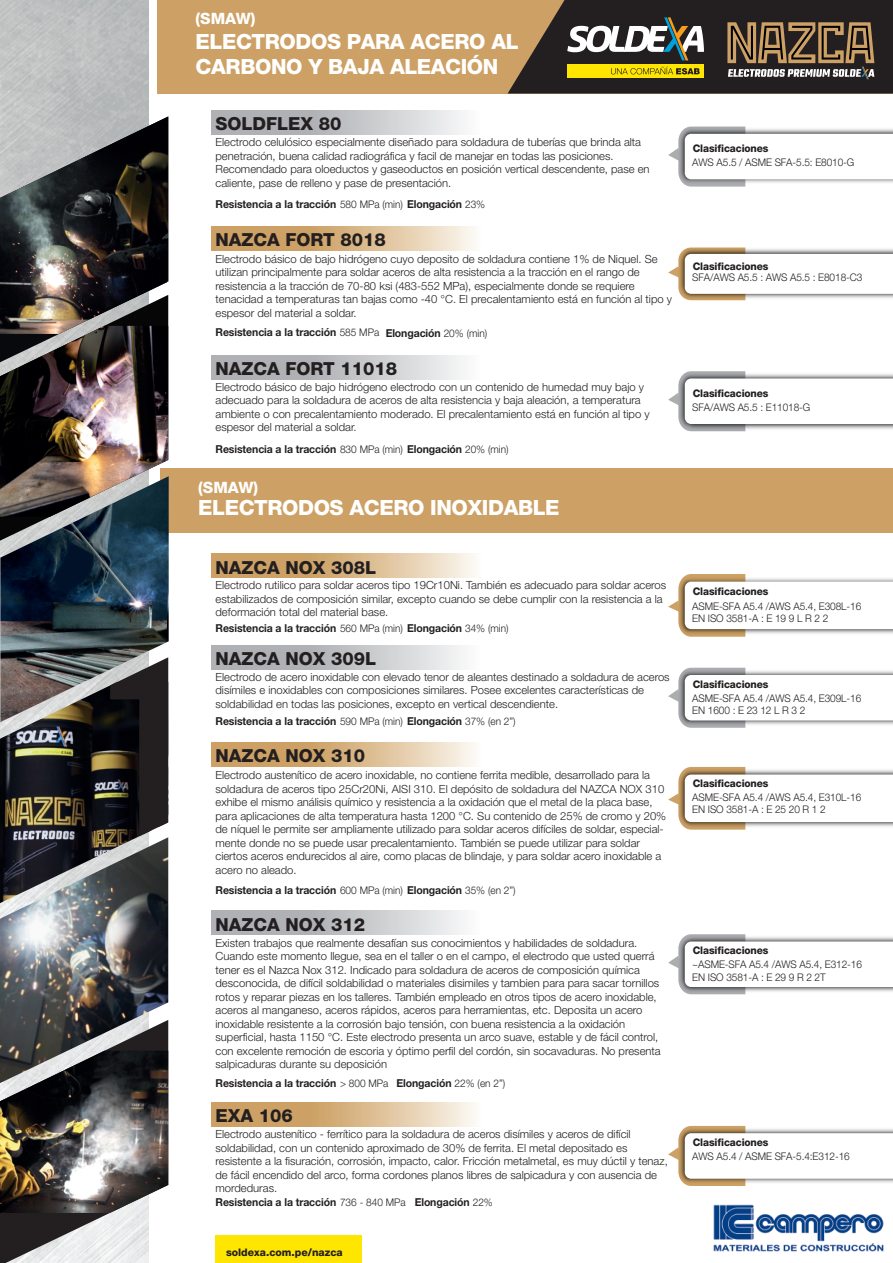
<style>
.page{position:relative;width:893px;height:1263px;background:#fff}
.page>*{position:absolute;margin:0;border:0;box-sizing:border-box;transform-origin:0 0}
.t1{font:800 21px/25.2px "Helvetica Neue LT Pro";letter-spacing:-.02em;color:#fff}
.t2{font:800 18px "Helvetica Neue LT Pro";color:#231f20}
.t3{font:800 15.6px "Helvetica Neue LT Pro";color:#fff}
.t4{font:300 11.25px/13.5px "Helvetica Neue LT Pro";color:#231f20}
.t5{font:700 10.95px "Helvetica Neue LT Pro";letter-spacing:-.01em;color:#231f20;scale:.96 1}
.t6{font:300 10.5px/12.1px "Helvetica Neue LT Pro";letter-spacing:-.01em;color:#231f20;scale:.96 1}
.t7{font:800 10.5px "Helvetica Neue LT Pro";letter-spacing:-.01em;color:#231f20;scale:.96 1}
.t8{font:800 10.5px "Helvetica Neue LT Pro";letter-spacing:-.01em;color:#231f20}
.s1{font-weight:300;font-size:10.5px}
</style>
<div class="page">
<img style="left:688px;top:247px;width:58px;height:54px">
<svg style="left:668px;top:248px;width:225px;height:52px"></svg>
<svg style="left:668px;top:574px;width:225px;height:63px"></svg>
<svg style="left:668px;top:767px;width:225px;height:63px"></svg>
<svg style="left:668px;top:371px;width:225px;height:60px"></svg>
<svg style="left:668px;top:668px;width:225px;height:60px"></svg>
<svg style="left:668px;top:934px;width:225px;height:60px"></svg>
<svg style="left:211px;top:226px;width:263px;height:24px"></svg>
<svg style="left:211px;top:553px;width:263px;height:24px"></svg>
<svg style="left:211px;top:743px;width:263px;height:24px"></svg>
<svg style="left:211px;top:355px;width:252px;height:24px"></svg>
<svg style="left:211px;top:645px;width:252px;height:24px"></svg>
<svg style="left:211px;top:910px;width:252px;height:24px"></svg>
<div style="left:157px;top:0;width:736px;height:94px;background:#cda165"></div>
<img style="left:0;top:0;width:149px;height:116px">
<svg style="left:508px;top:0;width:385px;height:94px"></svg>
<div style="left:160px;top:468px;width:733px;height:65px;background:#cda165"></div>
<img style="left:0;top:722px;width:110px;height:115px">
<svg style="left:110px;top:722px;width:58px;height:115px"></svg>
<img style="left:0;top:837px;width:168px;height:183px">
<svg style="left:0;top:1020px;width:168px;height:243px"></svg>
<img style="left:0;top:1051px;width:168px;height:162px">
<svg style="left:668px;top:127px;width:225px;height:60px"></svg>
<svg style="left:211px;top:111px;width:252px;height:24px"></svg>
<svg style="left:668px;top:1126px;width:225px;height:60px"></svg>
<svg style="left:211px;top:1102px;width:263px;height:24px"></svg>
<img style="left:0;top:476px;width:169px;height:246px">
<img style="left:0;top:116px;width:168px;height:478px">
<div style="left:215px;top:1236px;width:146px;height:27px;background:#ffe601"></div>
<img style="left:713px;top:1204px;width:171px;height:48px">
<h3 class="t3" style="left:196px;top:9px;width:61px">(SMAW)</h3>
<h1 class="t1" style="left:196px;top:28px;width:324px">ELECTRODOS PARA ACERO AL<br>CARBONO Y BAJA ALEACIÓN</h1>
<h2 class="t2" style="left:216px;top:113px;width:128px">SOLDFLEX 80</h2>
<p class="t4" style="left:216px;top:135px;width:436px">Electrodo celulósico especialmente diseñado para soldadura de tuberías que brinda alta penetración, buena calidad radiográfica y facil de manejar en todas las posiciones.<br>Recomendado para oloeductos y gaseoductos en posición vertical descendente, pase en caliente, pase de relleno y pase de presentación.</p>
<p class="t5" style="left:216px;top:197px;width:282px">Resistencia a la tracción <span class="s1">580 MPa (min)</span> Elongación <span class="s1">23%</span></p>
<h2 class="t2" style="left:216px;top:229px;width:172px">NAZCA FORT 8018</h2>
<p class="t4" style="left:216px;top:252px;width:458px">Electrodo básico de bajo hidrógeno cuyo deposito de soldadura contiene 1% de Niquel. Se utilizan principalmente para soldar aceros de alta resistencia a la tracción en el rango de resistencia a la tracción de 70-80 ksi (483-552 MPa), especialmente donde se requiere tenacidad a temperaturas tan bajas como -40 °C. El precalentamiento está en función al tipo y espesor del material a soldar.</p>
<p class="t5" style="left:216px;top:325px;width:284px">Resistencia a la tracción <span class="s1">585 MPa</span> Elongación <span class="s1">20% (min)</span></p>
<h2 class="t2" style="left:216px;top:358px;width:183px">NAZCA FORT 11018</h2>
<p class="t4" style="left:216px;top:380px;width:436px">Electrodo básico de bajo hidrógeno electrodo con un contenido de humedad muy bajo y adecuado para la soldadura de aceros de alta resistencia y baja aleación, a temperatura ambiente o con precalentamiento moderado. El precalentamiento está en función al tipo y espesor del material a soldar.</p>
<p class="t5" style="left:216px;top:442px;width:307px">Resistencia a la tracción <span class="s1">830 MPa (min)</span> Elongación <span class="s1">20% (min)</span></p>
<h3 class="t3" style="left:198px;top:478px;width:61px">(SMAW)</h3>
<h1 class="t1" style="left:198px;top:495px;width:363px">ELECTRODOS ACERO INOXIDABLE</h1>
<h2 class="t2" style="left:216px;top:556px;width:162px">NAZCA NOX 308L</h2>
<p class="t4" style="left:216px;top:578px;width:452px">Electrodo rutilico para soldar aceros tipo 19Cr10Ni. También es adecuado para soldar aceros estabilizados de composición similar, excepto cuando se debe cumplir con la resistencia a la deformación total del material base.</p>
<p class="t5" style="left:216px;top:621px;width:307px">Resistencia a la tracción <span class="s1">560 MPa (min)</span> Elongación <span class="s1">34% (min)</span></p>
<h2 class="t2" style="left:216px;top:648px;width:162px">NAZCA NOX 309L</h2>
<p class="t4" style="left:216px;top:670px;width:456px">Electrodo de acero inoxidable con elevado tenor de aleantes destinado a soldadura de aceros disímiles e inoxidables con composiciones similares. Posee excelentes características de soldabilidad en todas las posiciones, excepto en vertical descendiente.</p>
<p class="t5" style="left:216px;top:714px;width:314px">Resistencia a la tracción <span class="s1">590 MPa (min)</span> Elongación <span class="s1">37% (en 2”)</span></p>
<h2 class="t2" style="left:216px;top:745px;width:151px">NAZCA NOX 310</h2>
<p class="t4" style="left:216px;top:768px;width:452px">Electrodo austenítico de acero inoxidable, no contiene ferrita medible, desarrollado para la soldadura de aceros tipo 25Cr20Ni, AISI 310. El depósito de soldadura del NAZCA NOX 310 exhibe el mismo análisis químico y resistencia a la oxidación que el metal de la placa base, para aplicaciones de alta temperatura hasta 1200 °C. Su contenido de 25% de cromo y 20% de níquel le permite ser ampliamente utilizado para soldar aceros difíciles de soldar, especial&shy;mente donde no se puede usar precalentamiento. También se puede utilizar para soldar ciertos aceros endurecidos al aire, como placas de blindaje, y para soldar acero inoxidable a acero no aleado.</p>
<p class="t5" style="left:216px;top:883px;width:314px">Resistencia a la tracción <span class="s1">600 MPa (min)</span> Elongación <span class="s1">35% (en 2”)</span></p>
<h2 class="t2" style="left:216px;top:914px;width:151px">NAZCA NOX 312</h2>
<p class="t4" style="left:216px;top:936px;width:447px">Existen trabajos que realmente desafían sus conocimientos y habilidades de soldadura.<br>Cuando este momento llegue, sea en el taller o en el campo, el electrodo que usted querrá tener es el Nazca Nox 312. Indicado para soldadura de aceros de composición química desconocida, de difícil soldabilidad o materiales disimiles y tambien para para sacar tornillos rotos y reparar piezas en los talleres. También empleado en otros tipos de acero inoxidable, aceros al manganeso, aceros rápidos, aceros para herramientas, etc. Deposita un acero inoxidable resistente a la corrosión bajo tensión, con buena resistencia a la oxidación superficial, hasta 1150 °C. Este electrodo presenta un arco suave, estable y de fácil control, con excelente remoción de escoria y óptimo perfil del cordón, sin socavaduras. No presenta salpicaduras durante su deposición</p>
<p class="t5" style="left:216px;top:1076px;width:303px">Resistencia a la tracción <span class="s1">&gt; 800 MPa</span> Elongación <span class="s1">22% (en 2”)</span></p>
<h2 class="t2" style="left:216px;top:1105px;width:79px">EXA 106</h2>
<p class="t4" style="left:216px;top:1127px;width:454px">Electrodo austenítico - ferrítico para la soldadura de aceros disímiles y aceros de difícil soldabilidad, con un contenido aproximado de 30% de ferrita. El metal depositado es resistente a la fisuración, corrosión, impacto, calor. Fricción metalmetal, es muy dúctil y tenaz, de fácil encendido del arco, forma cordones planos libres de salpicadura y con ausencia de mordeduras.</p>
<p class="t5" style="left:216px;top:1195px;width:290px">Resistencia a la tracción <span class="s1">736 - 840 MPa</span> Elongación <span class="s1">22%</span></p>
<p class="t8" style="left:226px;top:1245px;width:118px">soldexa.com.pe/nazca</p>
<p class="t7" style="left:693px;top:142px;width:80px">Clasificaciones</p>
<p class="t6" style="left:692px;top:156px;width:170px">AWS A5.5 / ASME SFA-5.5: E8010-G</p>
<p class="t7" style="left:693px;top:260px;width:80px">Clasificaciones</p>
<p class="t6" style="left:692px;top:271px;width:179px">SFA/AWS A5.5 : AWS A5.5 : E8018-C3</p>
<p class="t7" style="left:693px;top:387px;width:80px">Clasificaciones</p>
<p class="t6" style="left:692px;top:401px;width:125px">SFA/AWS A5.5 : E11018-G</p>
<p class="t7" style="left:693px;top:585px;width:80px">Clasificaciones</p>
<p class="t6" style="left:692px;top:599px;width:178px">ASME-SFA A5.4 /AWS A5.4, E308L-16<br>EN ISO 3581-A : E 19 9 L R 2 2</p>
<p class="t7" style="left:693px;top:678px;width:80px">Clasificaciones</p>
<p class="t6" style="left:692px;top:692px;width:178px">ASME-SFA A5.4 /AWS A5.4, E309L-16<br>EN 1600 : E 23 12 L R 3 2</p>
<p class="t7" style="left:693px;top:777px;width:80px">Clasificaciones</p>
<p class="t6" style="left:692px;top:791px;width:178px">ASME-SFA A5.4 /AWS A5.4, E310L-16<br>EN ISO 3581-A : E 25 20 R 1 2</p>
<p class="t7" style="left:693px;top:944px;width:80px">Clasificaciones</p>
<p class="t6" style="left:692px;top:958px;width:178px">~ASME-SFA A5.4 /AWS A5.4, E312-16<br>EN ISO 3581-A : E 29 9 R 2 2T</p>
<p class="t7" style="left:693px;top:1136px;width:80px">Clasificaciones</p>
<p class="t6" style="left:692px;top:1150px;width:166px">AWS A5.4 / ASME SFA-5.4:E312-16</p>
</div>
